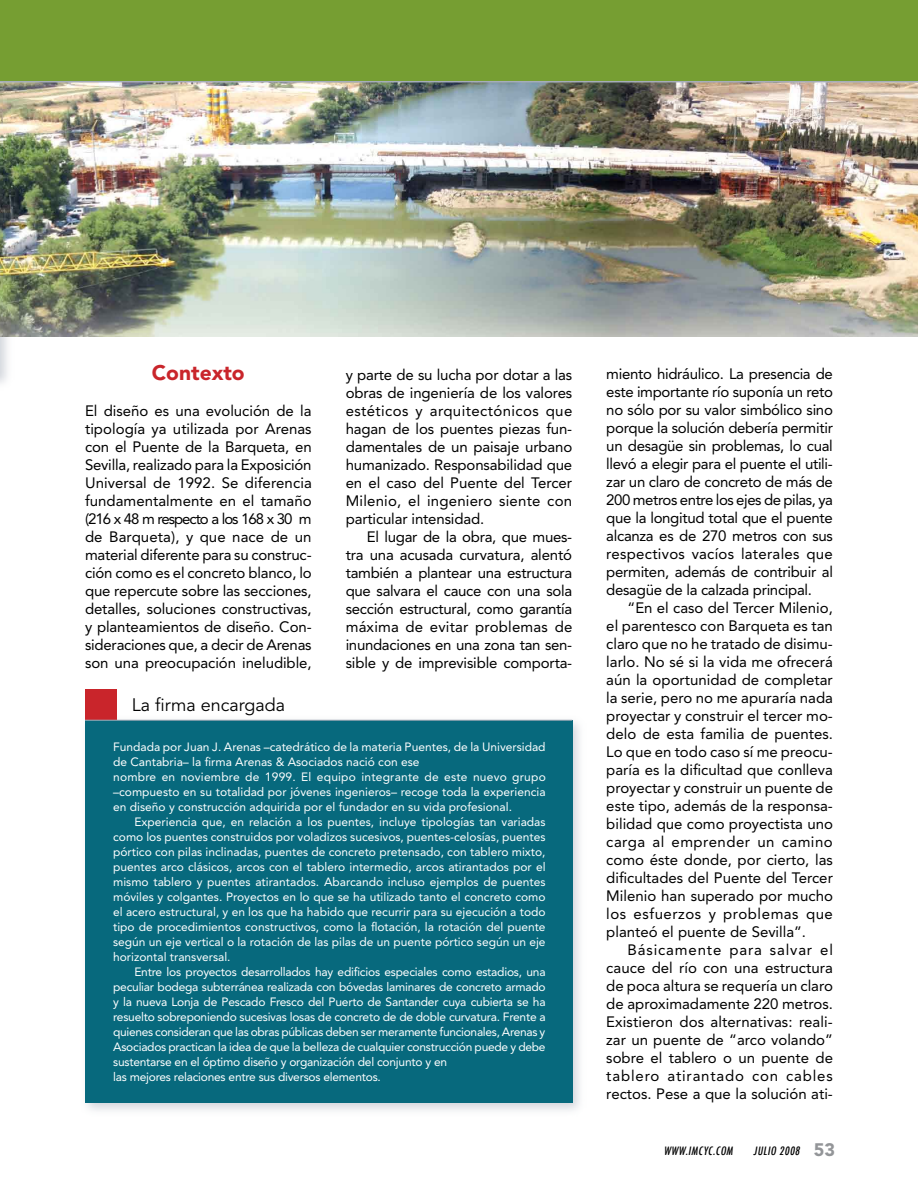
<style>
.page{position:relative;width:918px;height:1188px;background:#fff}
.page>*{position:absolute;margin:0;border:0;box-sizing:border-box;transform-origin:0 0}
.t1{font:900 21px "Avenir";color:#c9252b}
.t2{font:18px "Avenir";color:#000}
.t3{font:15px/18px "Avenir";letter-spacing:-.005em;color:#000;text-align:justify}
.t4{font:12px/15px "Avenir";letter-spacing:-.02em;color:#fff;text-align:justify}
.t5{font:12px/15px "Avenir";color:#fff}
.t6{font:italic 500 condensed 11.25px "Futura";color:#000}
.s1{font-family:"Avenir";font-weight:900;font-style:normal;font-stretch:normal;font-size:18px;color:#939598}
</style>
<div class="page">
<div style="left:0;top:60px;width:15px;height:331px;background:#a5adb9;opacity:.5"></div>
<hr style="left:0;top:66px;width:1px;height:310px;background:#07697d">
<img style="left:0;top:82px;width:918px;height:255px">
<div style="left:0;top:0;width:918px;height:82px;background:#769e32"></div>
<hr style="left:0;top:81px;width:918px;height:1px;background:#a5adb9">
<div style="left:79px;top:715px;width:508px;height:404px;background:#a5adb9;opacity:.5"></div>
<div style="left:85px;top:720px;width:487px;height:383px;background:#07697d"></div>
<div style="left:85px;top:690px;width:32px;height:30px;background:#c9252b"></div>
<hr style="left:85px;top:720px;width:487px;height:1px;background:#a5adb9">
<h1 class="t1" style="left:152px;top:360px;width:94px">Contexto</h1>
<p class="t3" style="left:85px;top:402px;width:228px">El diseño es una evolución de la tipología ya utilizada por Arenas con el Puente de la Barqueta, en Sevilla, realizado para la Exposición Universal de 1992. Se diferencia fundamentalmente en el tamaño (216 x 48 m respecto a los 168 x 30 m de Barqueta), y que nace de un material diferente para su construc&shy;ción como es el concreto blanco, lo que repercute sobre las secciones, detalles, soluciones constructivas, y planteamientos de diseño. Con&shy;sideraciones que, a decir de Arenas son una preocupación ineludible,</p>
<p class="t2" style="left:132px;top:695px;width:155px">La firma encargada</p>
<p class="t5" style="left:113px;top:739px;width:434px">Fundada por Juan J. Arenas –catedrático de la materia Puentes, de la Universidad de Cantabria– la firma Arenas &amp; Asociados nació con ese<br>nombre en noviembre de 1999. El equipo integrante de este nuevo grupo –compuesto en su totalidad por jóvenes ingenieros– recoge toda la experiencia en diseño y construcción adquirida por el fundador en su vida profesional.</p>
<p class="t4" style="left:113px;top:814px;width:434px;text-indent:21px">Experiencia que, en relación a los puentes, incluye tipologías tan variadas como los puentes construidos por voladizos sucesivos, puentes-celosías, puentes pórtico con pilas inclinadas, puentes de concreto pretensado, con tablero mixto, puentes arco clásicos, arcos con el tablero intermedio, arcos atirantados por el mismo tablero y puentes atirantados. Abarcando incluso ejemplos de puentes móviles y colgantes. Proyectos en lo que se ha utilizado tanto el concreto como el acero estructural, y en los que ha habido que recurrir para su ejecución a todo tipo de procedimientos constructivos, como la flotación, la rotación del puente según un eje vertical o la rotación de las pilas de un puente pórtico según un eje horizontal transversal.</p>
<p class="t4" style="left:113px;top:964px;width:434px;text-align:left;text-indent:21px">Entre los proyectos desarrollados hay edificios especiales como estadios, una peculiar bodega subterránea realizada con bóvedas laminares de concreto armado y la nueva Lonja de Pescado Fresco del Puerto de Santander cuya cubierta se ha resuelto sobreponiendo sucesivas losas de concreto de de doble curvatura. Frente a quienes consideran que las obras públicas deben ser meramente funcionales, Arenas y Asociados practican la idea de que la belleza de cualquier construcción puede y debe sustentarse en el óptimo diseño y organización del conjunto y en<br>las mejores relaciones entre sus diversos elementos.</p>
<p class="t3" style="left:346px;top:366px;width:228px">y parte de su lucha por dotar a las obras de ingeniería de los valores estéticos y arquitectónicos que hagan de los puentes piezas fun&shy;damentales de un paisaje urbano humanizado. Responsabilidad que en el caso del Puente del Tercer Milenio, el ingeniero siente con particular intensidad.</p>
<p class="t3" style="left:346px;top:528px;width:228px;text-indent:21px">El lugar de la obra, que mues&shy;tra una acusada curvatura, alentó también a plantear una estructura que salvara el cauce con una sola sección estructural, como garantía máxima de evitar problemas de inundaciones en una zona tan sen&shy;sible y de imprevisible comporta-</p>
<p class="t3" style="left:606px;top:365px;width:228px">miento hidráulico. La presencia de este importante río suponía un reto no sólo por su valor simbólico sino porque la solución debería permitir un desagüe sin problemas, lo cual llevó a elegir para el puente el utili&shy;zar un claro de concreto de más de 200 metros entre los ejes de pilas, ya que la longitud total que el puente alcanza es de 270 metros con sus respectivos vacíos laterales que permiten, además de contribuir al desagüe de la calzada principal.</p>
<p class="t3" style="left:606px;top:599px;width:228px;text-indent:21px">“En el caso del Tercer Milenio, el parentesco con Barqueta es tan claro que no he tratado de disimu&shy;larlo. No sé si la vida me ofrecerá aún la oportunidad de completar la serie, pero no me apuraría nada proyectar y construir el tercer mo&shy;delo de esta familia de puentes.<br>Lo que en todo caso sí me preocu&shy;paría es la dificultad que conlleva proyectar y construir un puente de este tipo, además de la responsa&shy;bilidad que como proyectista uno carga al emprender un camino como éste donde, por cierto, las dificultades del Puente del Tercer Milenio han superado por mucho los esfuerzos y problemas que planteó el puente de Sevilla”.</p>
<p class="t3" style="left:606px;top:941px;width:228px;text-indent:21px">Básicamente para salvar el cauce del río con una estructura de poca altura se requería un claro de aproximadamente 220 metros.<br>Existieron dos alternativas: reali&shy;zar un puente de “arco volando” sobre el tablero o un puente de tablero atirantado con cables rectos. Pese a que la solución ati-</p>
<p class="t6" style="left:664px;top:1143px;width:73px">WWW.IMCYC.COM</p>
<p class="t6" style="left:754px;top:1143px;width:83px">JULIO 2008 <span class="s1">5 3</span></p>
</div>
